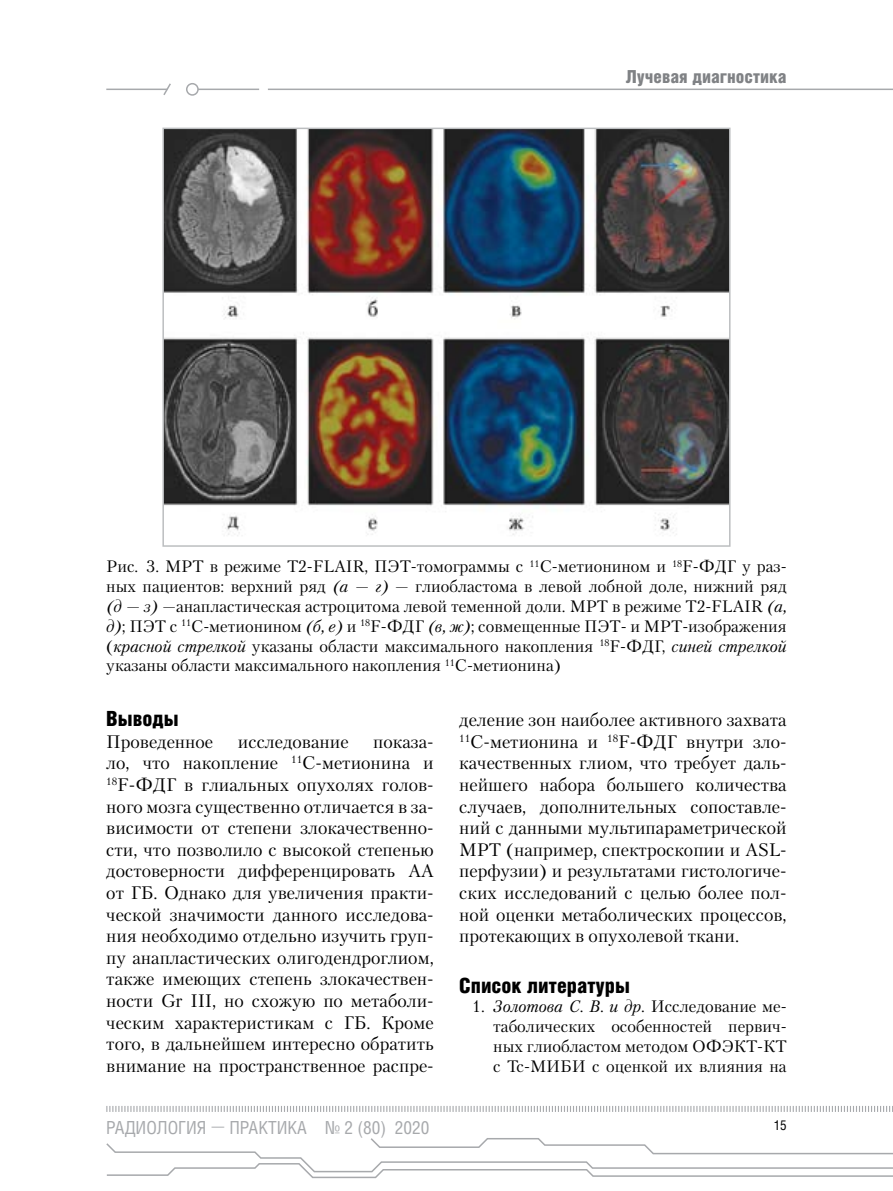
<style>
.page{position:relative;width:893px;height:1191px;background:#fff}
.page>*{position:absolute;margin:0;border:0;box-sizing:border-box;transform-origin:0 0}
.t1{font:900 21px "Helios Cond";color:#000}
.t2{font:18px/21.6px "Petersburg C";color:#000;text-align:justify}
.t3{font:18px "Helios Cond";color:#a7a9ac}
.t4{font:900 18px "Helios Cond";color:#808285}
.t5{font:16.5px/19.8px "Petersburg C";color:#000;text-align:justify}
.t6{font:13.5px "Helios Cond";color:#000}
.s1{font-style:italic}
.s2{font-family:"Petersburg C";font-weight:700}
</style>
<div class="page">
<svg style="left:106px;top:1106px;width:787px;height:6px"></svg>
<hr style="left:268px;top:89px;width:625px;height:1px;background:#a7a9ac">
<hr style="left:198px;top:89px;width:61px;height:1px;background:#a7a9ac">
<div style="left:186px;top:83px;width:13px;height:13px;border:2px solid #a7a9ac;border-radius:50%"></div>
<hr style="left:106px;top:89px;width:61px;height:1px;background:#a7a9ac">
<svg style="left:162px;top:83px;width:9px;height:12px"></svg>
<svg style="left:106px;top:1138px;width:787px;height:40px"></svg>
<img style="left:165px;top:131px;width:562px;height:405px">
<div style="left:162px;top:128px;width:568px;height:419px;border:2px solid #bcbec0"></div>
<p class="t4" style="left:626px;top:66px;width:162px">Лучевая диагностика</p>
<p class="t5" style="left:106px;top:556px;width:682px">Рис. 3. МРТ в режиме T2-FLAIR, ПЭТ-томограммы с <sup>11</sup>С-метионином и <sup>18</sup>F-ФДГ у раз&shy;ных пациентов: верхний ряд <span class="s1">(а — г)</span> — глиобластома в левой лобной доле, нижний ряд <span class="s1">(д — з) —</span>анапластическая астроцитома левой теменной доли. МРТ в режиме T2-FLAIR <span class="s1">(а, д)</span>; ПЭТ с <sup>11</sup>С-метионином <span class="s1">(б, е)</span> и <sup>18</sup>F-ФДГ <span class="s1">(в, ж)</span>; совмещенные ПЭТ- и МРТ-изображения (<span class="s1">красной стрелкой</span> указаны области максимального накопления <sup>18</sup>F-ФДГ, <span class="s1">синей стрелкой </span>указаны области максимального накопления <sup>11</sup>С-метионина)</p>
<p class="t1" style="left:106px;top:706px;width:74px">Выводы</p>
<p class="t2" style="left:106px;top:730px;width:108px">Проведенное</p>
<p class="t2" style="left:238px;top:730px;width:112px">исследование</p>
<p class="t2" style="left:459px;top:709px;width:329px">деление зон наиболее активного захвата <sup>11</sup>C-метионина и <sup>18</sup>F-ФДГ внутри зло&shy;качественных глиом, что требует даль&shy;нейшего набора большего количества случаев, дополнительных сопоставле&shy;ний с данными мультипараметрической МРТ (например, спектроскопии и ASL&shy;перфузии) и результатами гистологиче&shy;ских исследований с целью более пол&shy;ной оценки метаболических процессов, протекающих в опухолевой ткани.</p>
<p class="t1" style="left:459px;top:973px;width:172px">Список литературы</p>
<p class="t5" style="left:493px;top:996px;width:295px;text-indent:-21px">1. <span class="s1">Золотова С. В. и др.</span> Исследование ме&shy;таболических особенностей первич&shy;ных глиобластом методом ОФЭКТ-КТ с Tc-МИБИ с оценкой их влияния на</p>
<p class="t2" style="left:106px;top:730px;width:329px;text-indent:267px">показа&shy;ло, что накопление <sup>11</sup>C-метионина и <sup>18</sup>F-ФДГ в глиальных опухолях голов&shy;ного мозга существенно отличается в за&shy;висимости от степени злокачественно&shy;сти, что позволило с высокой степенью достоверности дифференцировать АА от ГБ. Однако для увеличения практи&shy;ческой значимости данного исследова&shy;ния необходимо отдельно изучить груп&shy;пу анапластических олигодендроглиом, также имеющих степень злокачествен&shy;ности Gr III, но схожую по метаболи&shy;ческим характеристикам с ГБ. Кроме того, в дальнейшем интересно обратить внимание на пространственное распре-</p>
<p class="t3" style="left:106px;top:1116px;width:325px">РАДИОЛОГИЯ <span class="s2">—</span> ПРАКТИКА № 2 (80) 2020</p>
<p class="t6" style="left:774px;top:1117px;width:14px">15</p>
</div>
